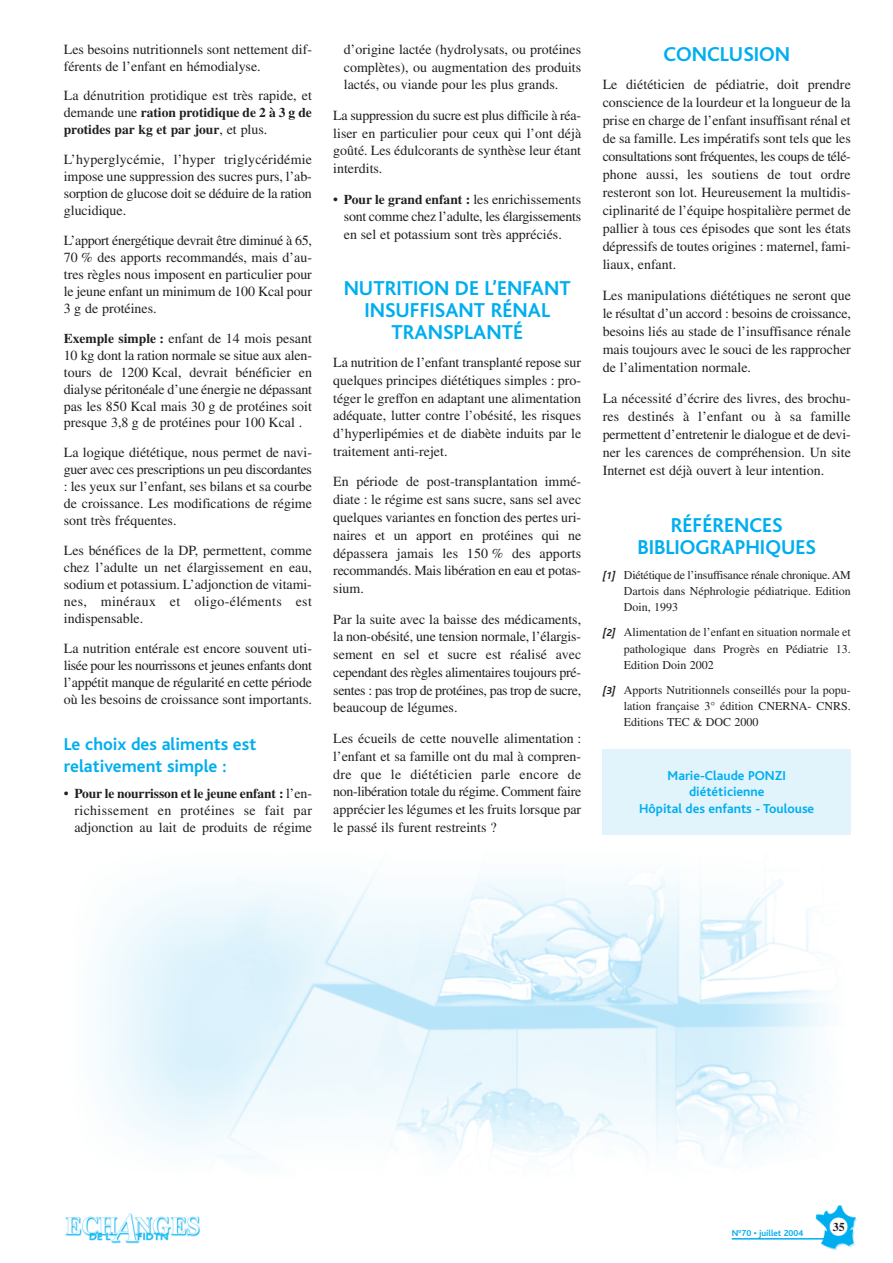
<style>
.page{position:relative;width:893px;height:1263px;background:#fff}
.page>*{position:absolute;margin:0;border:0;box-sizing:border-box;transform-origin:0 0}
.t1{font:700 21px/22px "Kl Bliss";color:#00aeef;text-align:center}
.t2{font:700 18px/21.3px "Kl Bliss";color:#00aeef}
.t3{font:13.95px/17.7px "Times";color:#231f20;text-align:justify}
.t4{font:700 13.5px/17px "Times";color:#231f20}
.t5{font:700 13.5px/16.2px "Kl Bliss";color:#00aeef;text-align:center}
.t6{font:12px/16.4px "Times";color:#231f20;text-align:justify}
.t7{font:700 12px "Times";color:#231f20}
.t8{font:700 9px "Kl Bliss";color:#00aeef}
.s1{font-weight:400;font-size:13.95px}
.s2{font-weight:700;font-size:13.5px}
.s3{font-family:"Kl Bliss";font-weight:700;font-style:italic;font-size:10.5px}
</style>
<div class="page">
<img style="left:101px;top:870px;width:728px;height:292px">
<img style="left:65px;top:1213px;width:136px;height:31px">
<img style="left:815px;top:1205px;width:42px;height:46px">
<hr style="left:731px;top:1238px;width:119px;height:2px;background:#00aeef">
<div style="left:602px;top:750px;width:248px;height:85px;background:#e1f4fc"></div>
<p class="t3" style="left:64px;top:42px;width:250px;line-height:17px">Les besoins nutritionnels sont nettement dif&shy;férents de l’enfant en hémodialyse.</p>
<p class="t3" style="left:64px;top:88px;width:250px">La dénutrition protidique est très rapide, et</p>
<p class="t4" style="left:64px;top:106px;width:250px"><span class="s1">demande une</span> ration protidique de 2 à 3 g de protides par kg et par jour<span class="s1">, et plus.</span></p>
<p class="t3" style="left:64px;top:152px;width:250px;line-height:17px">L’hyperglycémie, l’hyper triglycéridémie impose une suppression des sucres purs, l’ab&shy;sorption de glucose doit se déduire de la ration glucidique.</p>
<p class="t3" style="left:64px;top:233px;width:250px;line-height:17px">L’apport énergétique devrait être diminué à 65, 70 % des apports recommandés, mais d’au&shy;tres règles nous imposent en particulier pour le jeune enfant un minimum de 100 Kcal pour 3 g de protéines.</p>
<p class="t3" style="left:64px;top:331px;width:250px;line-height:17px"><span class="s2">Exemple simple :</span> enfant de 14 mois pesant 10 kg dont la ration normale se situe aux alen&shy;tours de 1200 Kcal, devrait bénéficier en dialyse péritonéale d’une énergie ne dépassant pas les 850 Kcal mais 30 g de protéines soit presque 3,8 g de protéines pour 100 Kcal .</p>
<p class="t3" style="left:64px;top:445px;width:250px;line-height:17px">La logique diététique, nous permet de navi&shy;guer avec ces prescriptions un peu discordantes : les yeux sur l’enfant, ses bilans et sa courbe de croissance. Les modifications de régime sont très fréquentes.</p>
<p class="t3" style="left:64px;top:543px;width:250px;line-height:17px">Les bénéfices de la DP, permettent, comme chez l’adulte un net élargissement en eau, sodium et potassium. L’adjonction de vitami&shy;nes, minéraux et oligo-éléments est indispensable.</p>
<p class="t3" style="left:64px;top:641px;width:250px;line-height:17px">La nutrition entérale est encore souvent uti&shy;lisée pour les nourrissons et jeunes enfants dont l’appétit manque de régularité en cette période où les besoins de croissance sont importants.</p>
<p class="t2" style="left:64px;top:735px;width:194px">Le choix des aliments est relativement simple :</p>
<p class="t4" style="left:64px;top:786px;width:250px"><span class="s1">•</span> Pour le nourrisson et le jeune enfant : <span class="s1">l’en-</span></p>
<p class="t3" style="left:74px;top:803px;width:239px;line-height:17px">richissement en protéines se fait par adjonction au lait de produits de régime</p>
<p class="t3" style="left:344px;top:42px;width:239px">d’origine lactée (hydrolysats, ou protéines complètes), ou augmentation des produits lactés, ou viande pour les plus grands.</p>
<p class="t3" style="left:333px;top:108px;width:249px">La suppression du sucre est plus difficile à réa&shy;liser en particulier pour ceux qui l’ont déjà goûté. Les édulcorants de synthèse leur étant interdits.</p>
<p class="t3" style="left:344px;top:191px;width:239px;text-indent:-11px">• <span class="s2">Pour le grand enfant :</span> les enrichissements sont comme chez l’adulte, les élargissements en sel et potassium sont très appréciés.</p>
<h1 class="t1" style="left:343px;top:279px;width:228px">NUTRITION DE L’ENFANT<br>INSUFFISANT RÉNAL<br>TRANSPLANTÉ</h1>
<p class="t3" style="left:333px;top:355px;width:249px">La nutrition de l’enfant transplanté repose sur quelques principes diététiques simples : pro&shy;téger le greffon en adaptant une alimentation adéquate, lutter contre l’obésité, les risques d’hyperlipémies et de diabète induits par le traitement anti-rejet.</p>
<p class="t3" style="left:333px;top:474px;width:249px">En période de post-transplantation immé&shy;diate : le régime est sans sucre, sans sel avec quelques variantes en fonction des pertes uri&shy;naires et un apport en protéines qui ne dépassera jamais les 150 % des apports recommandés. Mais libération en eau et potas&shy;sium.</p>
<p class="t3" style="left:333px;top:611px;width:249px">Par la suite avec la baisse des médicaments, la non-obésité, une tension normale, l’élargis&shy;sement en sel et sucre est réalisé avec cependant des règles alimentaires toujours pré&shy;sentes : pas trop de protéines, pas trop de sucre, beaucoup de légumes.</p>
<p class="t3" style="left:333px;top:731px;width:249px">Les écueils de cette nouvelle alimentation : l’enfant et sa famille ont du mal à compren&shy;dre que le diététicien parle encore de non-libération totale du régime. Comment faire apprécier les légumes et les fruits lorsque par le passé ils furent restreints ?</p>
<h1 class="t1" style="left:663px;top:45px;width:128px">CONCLUSION</h1>
<p class="t3" style="left:602px;top:76px;width:250px">Le diététicien de pédiatrie, doit prendre conscience de la lourdeur et la longueur de la prise en charge de l’enfant insuffisant rénal et de sa famille. Les impératifs sont tels que les consultations sont fréquentes, les coups de télé&shy;phone aussi, les soutiens de tout ordre resteront son lot. Heureusement la multidis&shy;ciplinarité de l’équipe hospitalière permet de pallier à tous ces épisodes que sont les états dépressifs de toutes origines : maternel, fami&shy;liaux, enfant.</p>
<p class="t3" style="left:602px;top:288px;width:250px">Les manipulations diététiques ne seront que le résultat d’un accord : besoins de croissance, besoins liés au stade de l’insuffisance rénale mais toujours avec le souci de les rapprocher de l’alimentation normale.</p>
<p class="t3" style="left:602px;top:391px;width:250px">La nécessité d’écrire des livres, des brochu&shy;res destinés à l’enfant ou à sa famille permettent d’entretenir le dialogue et de devi&shy;ner les carences de compréhension. Un site Internet est déjà ouvert à leur intention.</p>
<h1 class="t1" style="left:637px;top:516px;width:180px">RÉFÉRENCES<br>BIBLIOGRAPHIQUES</h1>
<p class="t6" style="left:624px;top:568px;width:228px;text-indent:-21px"><span class="s3">[1]</span> Diététique de l’insuffisance rénale chronique. AM Dartois dans Néphrologie pédiatrique. Edition Doin, 1993</p>
<p class="t6" style="left:624px;top:625px;width:228px;text-indent:-21px"><span class="s3">[2]</span> Alimentation de l’enfant en situation normale et pathologique dans Progrès en Pédiatrie 13.<br>Edition Doin 2002</p>
<p class="t6" style="left:624px;top:683px;width:228px;text-indent:-21px"><span class="s3">[3]</span> Apports Nutritionnels conseillés pour la popu&shy;lation française 3° édition CNERNA- CNRS.<br>Editions TEC &amp; DOC 2000</p>
<p class="t5" style="left:639px;top:769px;width:177px">Marie-Claude PONZI diététicienne<br>Hôpital des enfants - Toulouse</p>
<p class="t8" style="left:731px;top:1230px;width:73px">N°70 • juillet 2004</p>
<p class="t7" style="left:832px;top:1222px;width:13px">35</p>
</div>
